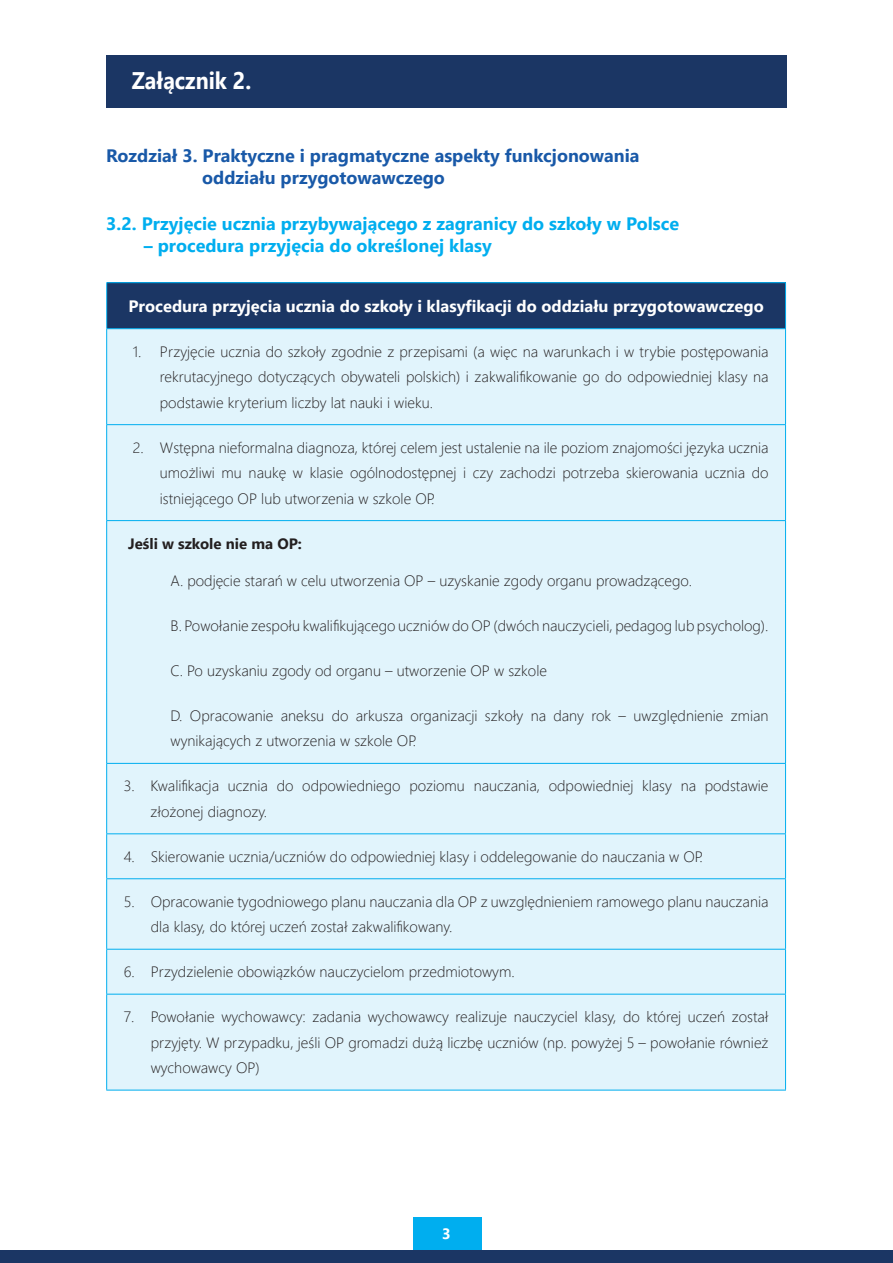
<style>
.page{position:relative;width:893px;height:1263px;background:#fff}
.page>*{position:absolute;margin:0;border:0;box-sizing:border-box;transform-origin:0 0}
.Rozdział_biały{font:700 24px "Segoe UI";color:#fff;scale:.9 1}
.Środtytuly{font:700 18px "Segoe UI";color:#00aeef}
.Środtytuly-2{font:700 18px/21.6px "Segoe UI";color:#1959a8}
.Normal_wrd_9{font:700 16.5px "Segoe UI";color:#fff}
.Normal_wrd_9-2{font:300 15px/25.5px "Segoe UI";color:#231f20;text-align:justify}
.Normal_wrd_9-3{font:700 15px "Segoe UI";color:#231f20}
.t1{font:700 15px "Segoe UI";color:#fff}
</style>
<div class="page">
<div style="left:414px;top:1217px;width:68px;height:42px;background:#00aeef"></div>
<div style="left:0;top:1250px;width:893px;height:13px;background:#1b3664"></div>
<div style="left:106px;top:55px;width:681px;height:52px;background:#1b3664"></div>
<div style="left:107px;top:283px;width:678px;height:46px;background:#1b3664"></div>
<div style="left:107px;top:329px;width:678px;height:761px;background:#e1f4fc"></div>
<hr style="left:106px;top:282px;width:680px;height:1px;background:#00aeef">
<hr style="left:106px;top:283px;width:1px;height:45px;background:#00aeef">
<hr style="left:785px;top:283px;width:1px;height:45px;background:#00aeef">
<hr style="left:106px;top:328px;width:680px;height:1px;background:#00aeef">
<hr style="left:106px;top:329px;width:1px;height:95px;background:#00aeef">
<hr style="left:785px;top:329px;width:1px;height:95px;background:#00aeef">
<hr style="left:106px;top:424px;width:680px;height:1px;background:#00aeef">
<hr style="left:106px;top:425px;width:1px;height:95px;background:#00aeef">
<hr style="left:785px;top:425px;width:1px;height:95px;background:#00aeef">
<hr style="left:106px;top:520px;width:680px;height:1px;background:#00aeef">
<hr style="left:106px;top:521px;width:1px;height:82px;background:#00aeef">
<hr style="left:785px;top:521px;width:1px;height:82px;background:#00aeef">
<hr style="left:106px;top:603px;width:1px;height:45px;background:#00aeef">
<hr style="left:785px;top:603px;width:1px;height:45px;background:#00aeef">
<hr style="left:106px;top:648px;width:1px;height:45px;background:#00aeef">
<hr style="left:785px;top:648px;width:1px;height:45px;background:#00aeef">
<hr style="left:106px;top:693px;width:1px;height:70px;background:#00aeef">
<hr style="left:785px;top:693px;width:1px;height:70px;background:#00aeef">
<hr style="left:106px;top:763px;width:680px;height:1px;background:#00aeef">
<hr style="left:106px;top:764px;width:1px;height:69px;background:#00aeef">
<hr style="left:785px;top:764px;width:1px;height:69px;background:#00aeef">
<hr style="left:106px;top:833px;width:680px;height:1px;background:#00aeef">
<hr style="left:106px;top:834px;width:1px;height:44px;background:#00aeef">
<hr style="left:785px;top:834px;width:1px;height:44px;background:#00aeef">
<hr style="left:106px;top:878px;width:680px;height:1px;background:#00aeef">
<hr style="left:106px;top:879px;width:1px;height:70px;background:#00aeef">
<hr style="left:785px;top:879px;width:1px;height:70px;background:#00aeef">
<hr style="left:106px;top:949px;width:680px;height:1px;background:#00aeef">
<hr style="left:106px;top:949px;width:1px;height:45px;background:#00aeef">
<hr style="left:785px;top:949px;width:1px;height:45px;background:#00aeef">
<hr style="left:106px;top:994px;width:680px;height:1px;background:#00aeef">
<hr style="left:106px;top:994px;width:1px;height:96px;background:#00aeef">
<hr style="left:785px;top:994px;width:1px;height:96px;background:#00aeef">
<hr style="left:106px;top:1090px;width:680px;height:1px;background:#00aeef">
<p class="Rozdział_biały" style="left:132px;top:58px;width:134px">Załącznik 2.</p>
<p class="Środtytuly-2" style="left:202px;top:143px;width:439px;text-indent:-96px">Rozdział 3. Praktyczne i pragmatyczne aspekty funkcjonowania oddziału przygotowawczego</p>
<p class="Środtytuly" style="left:106px;top:207px;width:574px">3.2. Przyjęcie ucznia przybywającego z zagranicy do szkoły w Polsce</p>
<p class="Środtytuly" style="left:144px;top:228px;width:349px">– procedura przyjęcia do określonej klasy</p>
<p class="Normal_wrd_9" style="left:128px;top:290px;width:637px">Procedura przyjęcia ucznia do szkoły i klasyfikacji do oddziału przygotowawczego</p>
<p class="Normal_wrd_9-2" style="left:160px;top:337px;width:610px;text-indent:-27px">1. Przyjęcie ucznia do szkoły zgodnie z przepisami (a więc na warunkach i w trybie postępowania rekrutacyjnego dotyczących obywateli polskich) i zakwalifikowanie go do odpowiedniej klasy na podstawie kryterium liczby lat nauki i wieku.</p>
<p class="Normal_wrd_9-2" style="left:160px;top:433px;width:610px;text-indent:-27px">2. Wstępna nieformalna diagnoza, której celem jest ustalenie na ile poziom znajomości języka ucznia umożliwi mu naukę w klasie ogólnodostępnej i czy zachodzi potrzeba skierowania ucznia do istniejącego OP lub utworzenia w szkole OP.</p>
<p class="Normal_wrd_9-3" style="left:128px;top:529px;width:175px">Jeśli w szkole nie ma OP:</p>
<p class="Normal_wrd_9-2" style="left:171px;top:566px;width:523px">A. podjęcie starań w celu utworzenia OP – uzyskanie zgody organu prowadzącego.</p>
<p class="Normal_wrd_9-2" style="left:171px;top:611px;width:599px">B. Powołanie zespołu kwalifikującego uczniów do OP (dwóch nauczycieli, pedagog lub psycholog).</p>
<p class="Normal_wrd_9-2" style="left:171px;top:656px;width:378px">C. Po uzyskaniu zgody od organu – utworzenie OP w szkole</p>
<p class="Normal_wrd_9-2" style="left:171px;top:701px;width:599px">D. Opracowanie aneksu do arkusza organizacji szkoły na dany rok – uwzględnienie zmian wynikających z utworzenia w szkole OP.</p>
<p class="Normal_wrd_9-2" style="left:150px;top:772px;width:620px;text-indent:-27px">3. Kwalifikacja ucznia do odpowiedniego poziomu nauczania, odpowiedniej klasy na podstawie złożonej diagnozy.</p>
<p class="Normal_wrd_9-2" style="left:124px;top:842px;width:581px">4. Skierowanie ucznia/uczniów do odpowiedniej klasy i oddelegowanie do nauczania w OP.</p>
<p class="Normal_wrd_9-2" style="left:151px;top:887px;width:619px;text-indent:-27px">5. Opracowanie tygodniowego planu nauczania dla OP z uwzględnieniem ramowego planu nauczania dla klasy, do której uczeń został zakwalifikowany.</p>
<p class="Normal_wrd_9-2" style="left:124px;top:958px;width:393px">6. Przydzielenie obowiązków nauczycielom przedmiotowym.</p>
<p class="Normal_wrd_9-2" style="left:151px;top:1002px;width:619px;text-indent:-27px">7. Powołanie wychowawcy: zadania wychowawcy realizuje nauczyciel klasy, do której uczeń został przyjęty. W przypadku, jeśli OP gromadzi dużą liczbę uczniów (np. powyżej 5 – powołanie również wychowawcy OP)</p>
<p class="t1" style="left:442px;top:1219px;width:10px">3</p>
</div>
